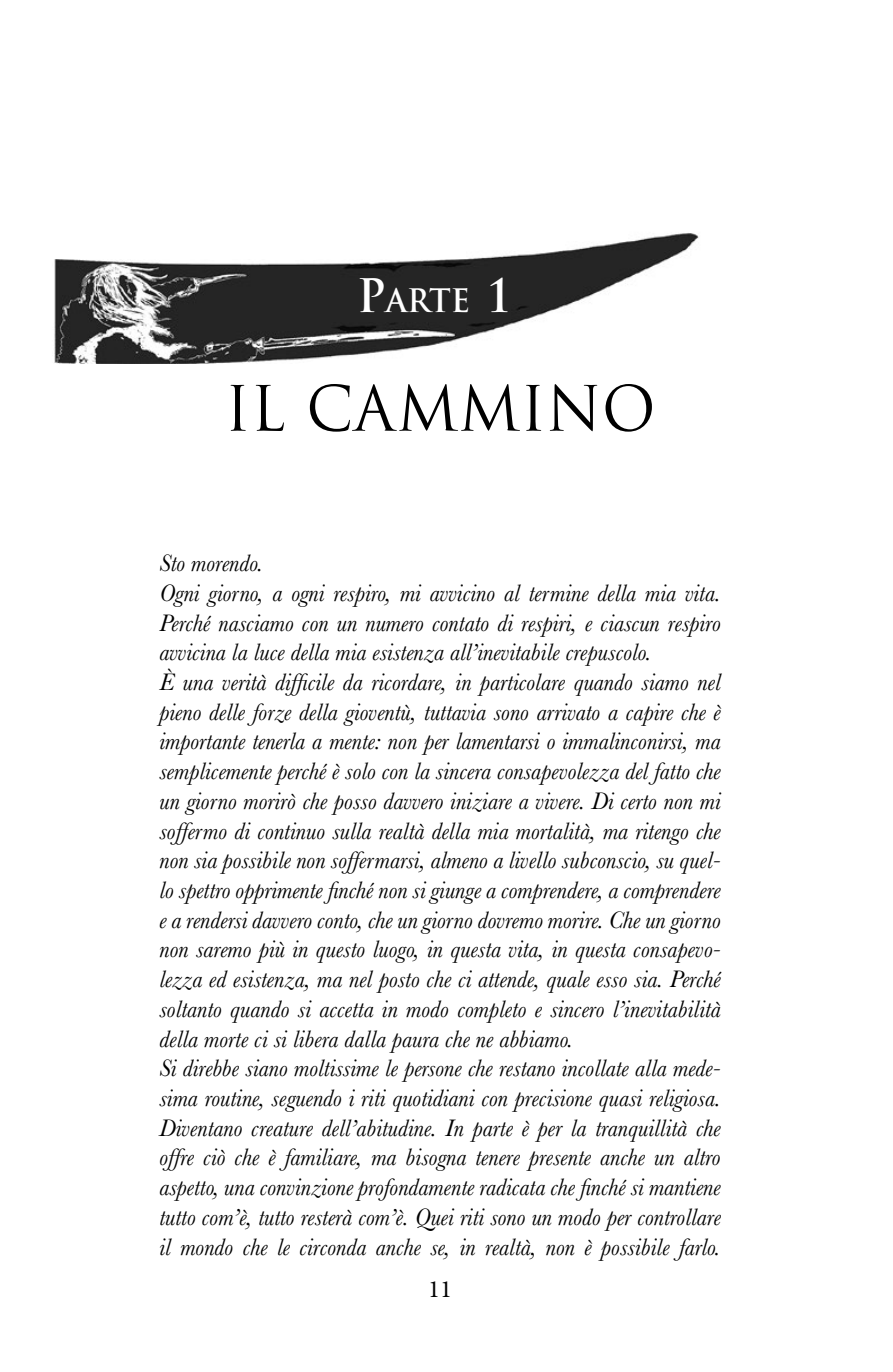
<style>
.page{position:relative;width:893px;height:1372px;background:#fff}
.page>*{position:absolute;margin:0;border:0;box-sizing:border-box;transform-origin:0 0}
.t1{font:60.75px "Trajan";color:#000}
.t2{font:700 31.5px "Trajan";color:#fff}
.t3{font:italic 24.75px/29.7px "Baskerville";color:#000}
.t4{font:24.75px "Minion Pro";color:#000}
.s1{font-size:45px}
</style>
<div class="page">
<img style="left:54px;top:233px;width:645px;height:130px">
<p class="t2" style="left:357px;top:281px;width:154px"><span class="s1">P</span>ARTE <span class="s1">1</span></p>
<h1 class="t1" style="left:225px;top:372px;width:433px">IL CAMMINO</h1>
<p class="t3" style="left:159px;top:548px;width:563px">Sto morendo.<br>Ogni giorno, a ogni respiro, mi avvicino al termine della mia vita.<br>Perché nasciamo con un numero contato di respiri, e ciascun respiro avvicina la luce della mia esistenza all’inevitabile crepuscolo.<br>È una verità difficile da ricordare, in particolare quando siamo nel pieno delle forze della gioventù, tuttavia sono arrivato a capire che è importante tenerla a mente: non per lamentarsi o immalinconirsi, ma semplicemente perché è solo con la sincera consapevolezza del fatto che un giorno morirò che posso davvero iniziare a vivere. Di certo non mi soffermo di continuo sulla realtà della mia mortalità, ma ritengo che non sia possibile non soffermarsi, almeno a livello subconscio, su quel&shy;lo spettro opprimente finché non si giunge a comprendere, a comprendere e a rendersi davvero conto, che un giorno dovremo morire. Che un giorno non saremo più in questo luogo, in questa vita, in questa consapevo&shy;lezza ed esistenza, ma nel posto che ci attende, quale esso sia. Perché soltanto quando si accetta in modo completo e sincero l’inevitabilità della morte ci si libera dalla paura che ne abbiamo.<br>Si direbbe siano moltissime le persone che restano incollate alla mede&shy;sima routine, seguendo i riti quotidiani con precisione quasi religiosa.<br>Diventano creature dell’abitudine. In parte è per la tranquillità che offre ciò che è familiare, ma bisogna tenere presente anche un altro aspetto, una convinzione profondamente radicata che finché si mantiene tutto com’è, tutto resterà com’è. Quei riti sono un modo per controllare il mondo che le circonda anche se, in realtà, non è possibile farlo.</p>
<p class="t4" style="left:428px;top:1272px;width:25px">11</p>
</div>
